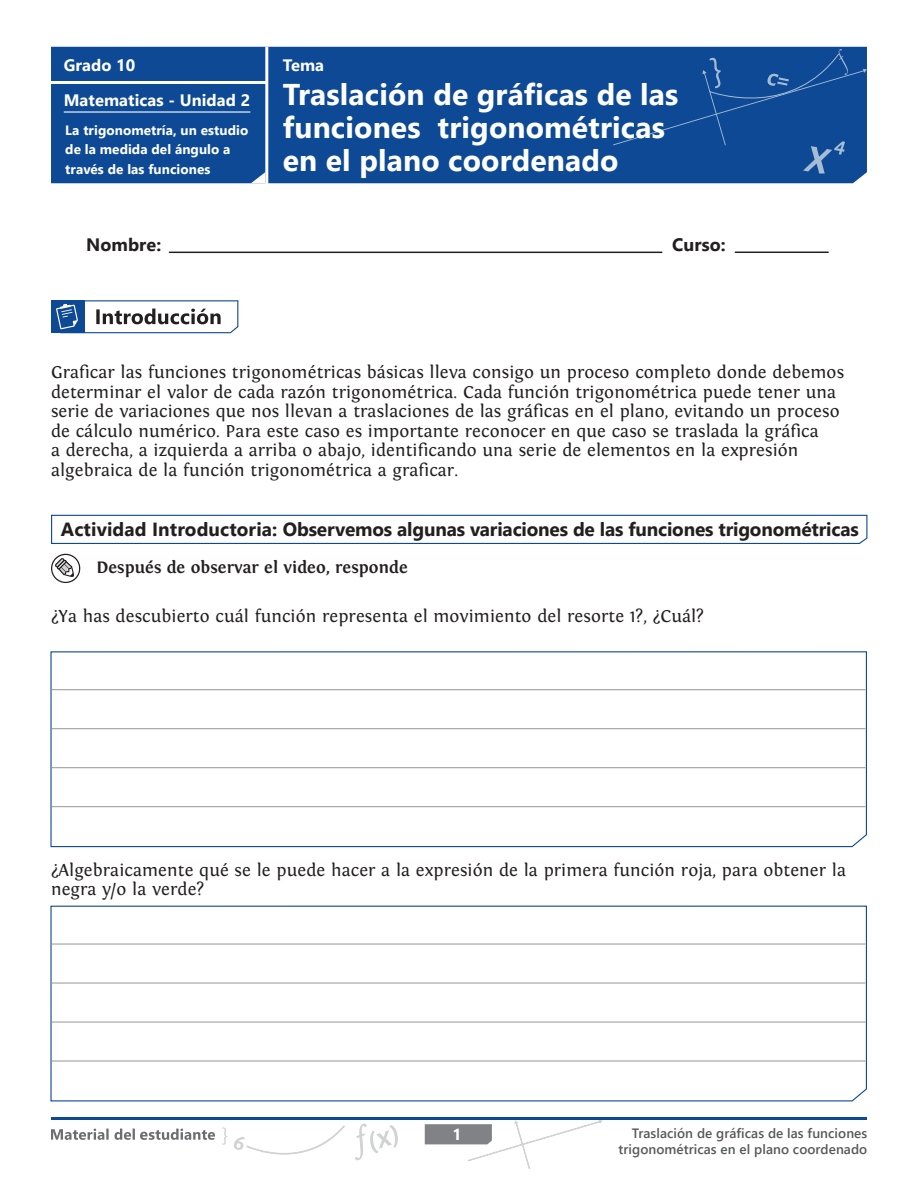
<style>
.page{position:relative;width:918px;height:1188px;background:#fff}
.page>*{position:absolute;margin:0;border:0;box-sizing:border-box;transform-origin:0 0}
.t1{font:700 30px/33px "Segoe UI";letter-spacing:.005em;color:#fff}
.Subtítulo__nivel_3{font:700 19.05px "Segoe UI";letter-spacing:-.01em;color:#231f20}
.Parrafo_general{font:18px/19.5px "Fontin";letter-spacing:.005em;color:#231f20}
.Tabulación_letras__n{font:18px/19.5px "Fontin";letter-spacing:.005em;color:#231f20}
.t2{font:700 18px "Segoe UI";letter-spacing:.005em;color:#231f20}
.Instruccion{font:700 17.25px "Fontin";letter-spacing:.005em;color:#231f20}
.t3{font:700 16.5px "Segoe UI";letter-spacing:.005em;color:#fff}
.t4{font:700 15.75px "Segoe UI";color:#fff}
.t5{font:600 13.5px/16.2px "Segoe UI";letter-spacing:.005em;color:#57585a;text-align:right}
.t6{font:700 13.5px/19.5px "Segoe UI";letter-spacing:.005em;color:#fff}
</style>
<div class="page">
<div style="left:51px;top:300px;width:33px;height:33px;background:#0d4994"></div>
<svg style="left:56px;top:300px;width:182px;height:33px"></svg>
<svg style="left:51px;top:554px;width:30px;height:29px"></svg>
<svg style="left:50px;top:651px;width:817px;height:197px"></svg>
<svg style="left:50px;top:905px;width:817px;height:197px"></svg>
<hr style="left:50px;top:689px;width:816px;height:1px;background:#939598">
<hr style="left:50px;top:944px;width:816px;height:1px;background:#939598">
<hr style="left:50px;top:728px;width:816px;height:1px;background:#939598">
<hr style="left:50px;top:983px;width:816px;height:1px;background:#939598">
<hr style="left:50px;top:767px;width:816px;height:1px;background:#939598">
<hr style="left:50px;top:1022px;width:816px;height:1px;background:#939598">
<hr style="left:50px;top:806px;width:816px;height:1px;background:#939598">
<hr style="left:50px;top:1061px;width:816px;height:1px;background:#939598">
<hr style="left:51px;top:1117px;width:816px;height:3px;background:#0d4994">
<svg style="left:222px;top:1127px;width:5px;height:18px"></svg>
<svg style="left:355px;top:1100px;width:44px;height:61px"></svg>
<svg style="left:425px;top:1120px;width:177px;height:49px"></svg>
<svg style="left:234px;top:1125px;width:111px;height:30px"></svg>
<svg style="left:51px;top:1129px;width:164px;height:11px"></svg>
<div style="left:51px;top:47px;width:816px;height:136px;background:#0d4994"></div>
<div style="left:613px;top:49px;width:254px;height:125px;background:#0d4994"></div>
<hr style="left:64px;top:111px;width:186px;height:2px;background:#fff">
<hr style="left:48px;top:81px;width:219px;height:3px;background:#fff">
<svg style="left:251px;top:172px;width:14px;height:11px"></svg>
<hr style="left:265px;top:47px;width:3px;height:139px;background:#fff">
<hr style="left:735px;top:252px;width:93px;height:1px;background:#231f20">
<hr style="left:169px;top:252px;width:493px;height:1px;background:#231f20">
<svg style="left:51px;top:514px;width:817px;height:30px"></svg>
<p class="t3" style="left:64px;top:52px;width:73px">Grado 10</p>
<p class="t3" style="left:283px;top:52px;width:43px">Tema</p>
<p class="t3" style="left:64px;top:87px;width:188px">Matematicas - Unidad 2</p>
<p class="t6" style="left:65px;top:120px;width:185px">La trigonometría, un estudio de la medida del ángulo a través de las funciones</p>
<h1 class="t1" style="left:283px;top:78px;width:397px">Traslación de gráficas de las funciones trigonométricas en el plano coordenado</h1>
<p class="t2" style="left:86px;top:230px;width:77px">Nombre:</p>
<p class="t2" style="left:672px;top:230px;width:55px">Curso:</p>
<p class="Parrafo_general" style="left:51px;top:363px;width:795px">Graficar las funciones trigonométricas básicas lleva consigo un proceso completo donde debemos determinar el valor de cada razón trigonométrica. Cada función trigonométrica puede tener una serie de variaciones que nos llevan a traslaciones de las gráficas en el plano, evitando un proceso de cálculo numérico. Para este caso es importante reconocer en que caso se traslada la gráfica<br>a derecha, a izquierda a arriba o abajo, identificando una serie de elementos en la expresión algebraica de la función trigonométrica a graficar.</p>
<p class="Subtítulo__nivel_3" style="left:61px;top:514px;width:799px">Actividad Introductoria: Observemos algunas variaciones de las funciones trigonométricas</p>
<p class="Instruccion" style="left:96px;top:558px;width:313px">Después de observar el video, responde</p>
<p class="Tabulación_letras__n" style="left:51px;top:607px;width:654px">¿Ya has descubierto cuál función representa el movimiento del resorte 1?, ¿Cuál?</p>
<p class="Tabulación_letras__n" style="left:51px;top:860px;width:797px">¿Algebraicamente qué se le puede hacer a la expresión de la primera función roja, para obtener la negra y/o la verde?</p>
<p class="t4" style="left:453px;top:1121px;width:11px">1</p>
<p class="t5" style="left:619px;top:1125px;width:250px">Traslación de gráficas de las funciones trigonométricas en el plano coordenado</p>
</div>
